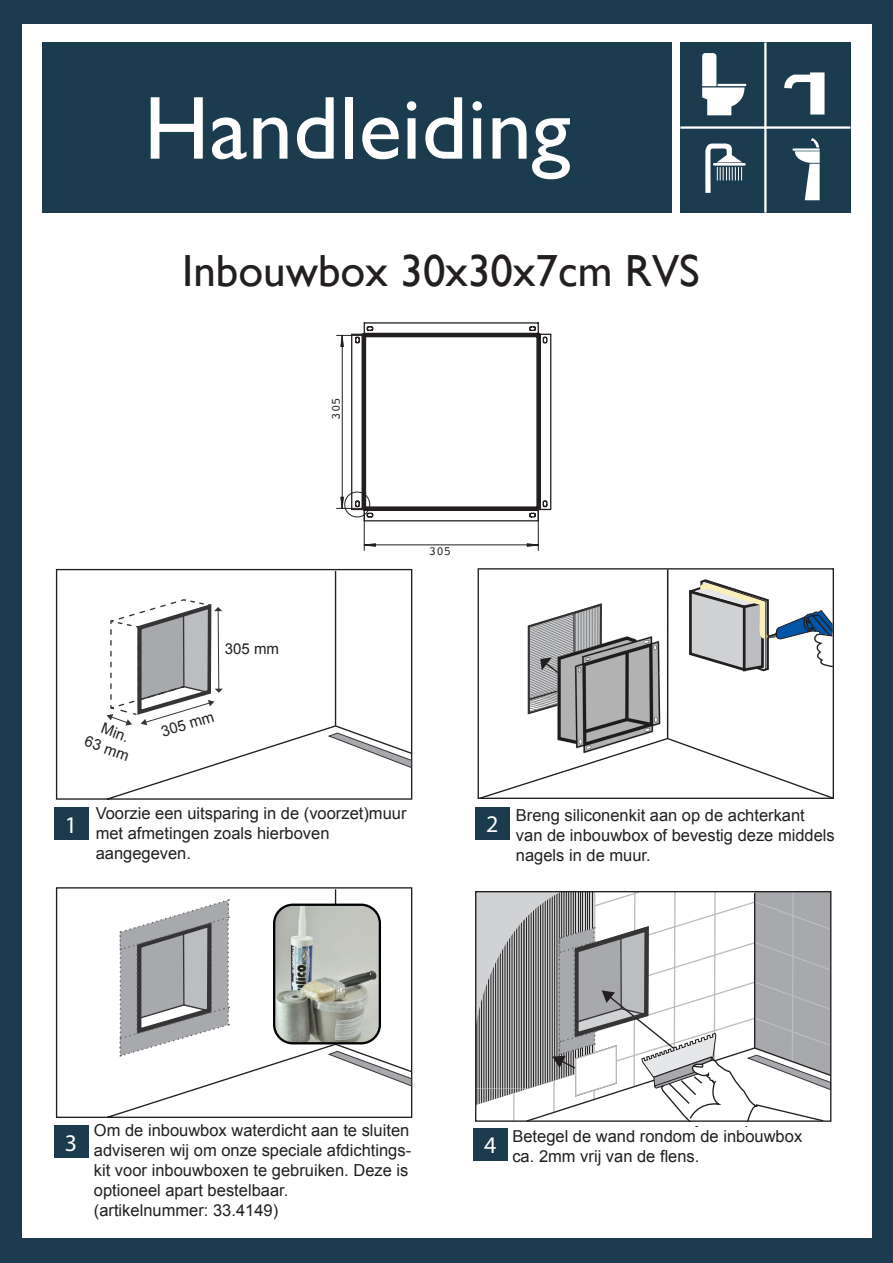
<style>
.page{position:relative;width:893px;height:1263px;background:#1a3c4e}
.page>*{position:absolute;margin:0;border:0;box-sizing:border-box;transform-origin:0 0}
.t1{font:90px "Gill Sans";color:#fff}
.t2{font:45px "Gill Sans";color:#231f20}
.t3{font:24px "Myriad Pro";color:#fff}
.t4{font:16.5px/19.8px "Arial";color:#231f20}
.t5{font:15px "Arial";color:#231f20}
.t6{font:12.45px "Courier";color:#231f20}
</style>
<div class="page">
<div style="left:22px;top:24px;width:849px;height:1214px;background:#fff"></div>
<div style="left:43px;top:43px;width:629px;height:170px;background:#1a3c4e"></div>
<div style="left:680px;top:43px;width:170px;height:170px;background:#1a3c4e"></div>
<svg style="left:702px;top:53px;width:45px;height:62px"></svg>
<hr style="left:680px;top:126px;width:170px;height:3px;background:#fff">
<hr style="left:764px;top:43px;width:2px;height:170px;background:#fff">
<svg style="left:792px;top:138px;width:28px;height:62px"></svg>
<svg style="left:784px;top:72px;width:40px;height:43px"></svg>
<hr style="left:714px;top:163px;width:30px;height:3px;background:#fff">
<svg style="left:705px;top:143px;width:37px;height:50px"></svg>
<svg style="left:55px;top:568px;width:358px;height:232px"></svg>
<hr style="left:335px;top:571px;width:1px;height:155px;background:#231f20">
<svg style="left:328px;top:732px;width:84px;height:36px"></svg>
<div style="left:54px;top:807px;width:34px;height:33px;background:#1a3c4e"></div>
<hr style="left:364px;top:509px;width:1px;height:41px;background:#231f20">
<hr style="left:538px;top:509px;width:1px;height:41px;background:#231f20">
<hr style="left:364px;top:544px;width:174px;height:1px;background:#231f20">
<svg style="left:363px;top:543px;width:13px;height:4px"></svg>
<svg style="left:526px;top:543px;width:13px;height:4px"></svg>
<svg style="left:337px;top:322px;width:215px;height:200px"></svg>
<svg style="left:478px;top:568px;width:356px;height:231px"></svg>
<div style="left:475px;top:807px;width:34px;height:33px;background:#1a3c4e"></div>
<svg style="left:55px;top:887px;width:358px;height:231px"></svg>
<hr style="left:335px;top:889px;width:1px;height:155px;background:#231f20">
<svg style="left:328px;top:1051px;width:84px;height:36px"></svg>
<div style="left:54px;top:1125px;width:34px;height:33px;background:#1a3c4e"></div>
<svg style="left:119px;top:899px;width:110px;height:157px"></svg>
<img style="left:274px;top:905px;width:106px;height:138px">
<div style="left:273px;top:903px;width:108px;height:141px;border:2px solid #000;border-radius:19px"></div>
<div style="left:473px;top:1128px;width:34px;height:33px;background:#1a3c4e"></div>
<svg style="left:107px;top:598px;width:116px;height:127px"></svg>
<svg style="left:475px;top:891px;width:357px;height:231px"></svg>
<img style="left:501px;top:587px;width:212px;height:212px">
<h1 class="t1" style="left:144px;top:75px;width:428px">Handleiding</h1>
<h2 class="t2" style="left:182px;top:245px;width:519px">Inbouwbox 30x30x7cm RVS</h2>
<p class="t6" style="left:326px;top:420px;width:24px;rotate:-90deg">305</p>
<p class="t6" style="left:429px;top:542px;width:24px">305</p>
<p class="t5" style="left:225px;top:639px;width:56px">305 mm</p>
<p class="t5" style="left:105px;top:718px;width:30px;rotate:20deg">Min.</p>
<p class="t5" style="left:89px;top:731px;width:47px;rotate:20deg">63 mm</p>
<p class="t5" style="left:159px;top:722px;width:56px;rotate:-17deg">305 mm</p>
<h3 class="t3" style="left:65px;top:810px;width:14px">1</h3>
<p class="t4" style="left:96px;top:803px;width:312px">Voorzie een uitsparing in de (voorzet)muur met afmetingen zoals hierboven aangegeven.</p>
<p class="t4" style="left:516px;top:805px;width:320px">Breng siliconenkit aan op de achterkant van de inbouwbox of bevestig deze middels nagels in de muur.</p>
<h3 class="t3" style="left:486px;top:809px;width:14px">2</h3>
<p class="t4" style="left:94px;top:1121px;width:319px">Om de inbouwbox waterdicht aan te sluiten adviseren wij om onze speciale afdichtings&shy;kit voor inbouwboxen te gebruiken. Deze is optioneel apart bestelbaar.</p>
<p class="t4" style="left:94px;top:1200px;width:186px">(artikelnummer: 33.4149)</p>
<h3 class="t3" style="left:65px;top:1128px;width:14px">3</h3>
<h3 class="t3" style="left:484px;top:1131px;width:14px">43</h3>
<p class="t4" style="left:512px;top:1126px;width:291px">Betegel de wand rondom de inbouwbox</p>
<p class="t4" style="left:512px;top:1146px;width:189px">ca. 2mm vrij van de flens.</p>
</div>
